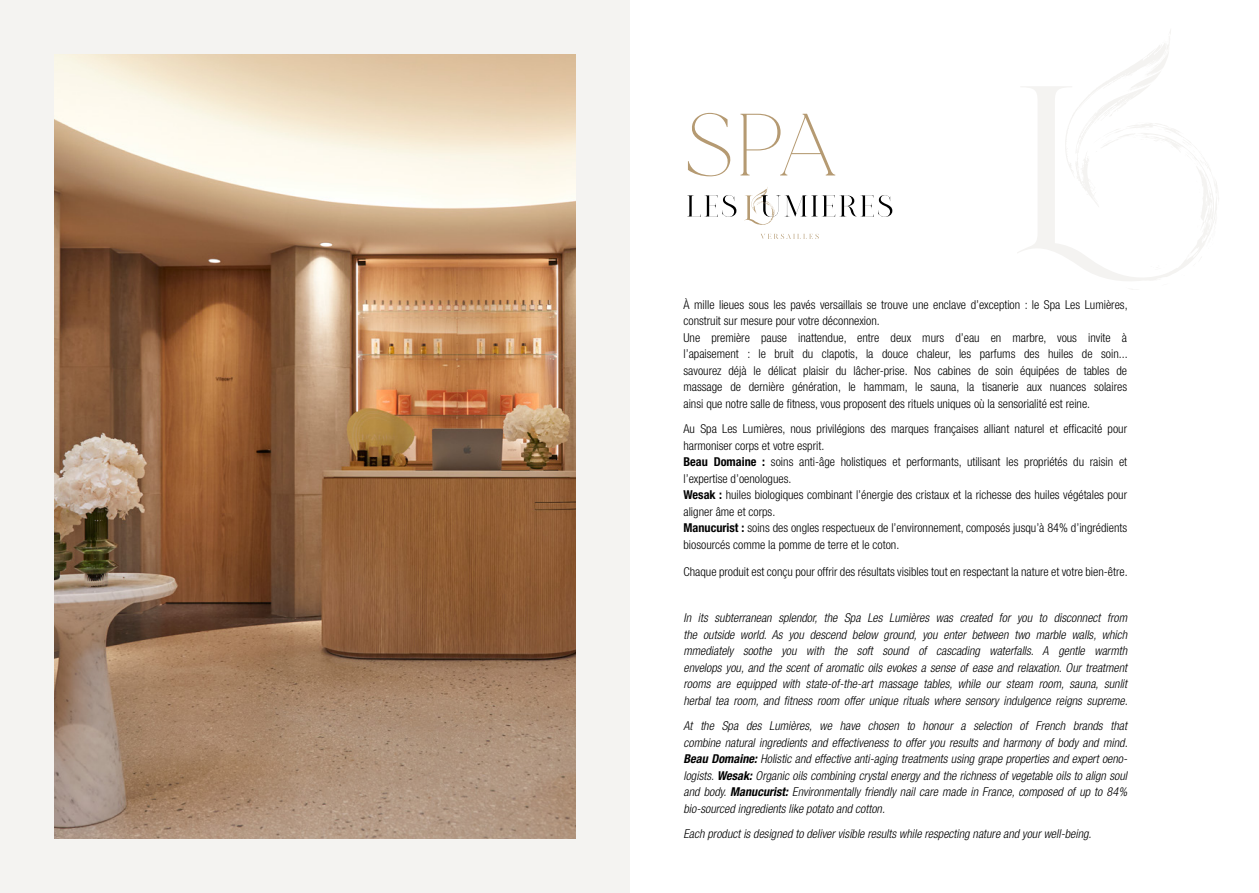
<style>
.page{position:relative;width:1259px;height:893px;background:#fff}
.page>*{position:absolute;margin:0;border:0;box-sizing:border-box;transform-origin:0 0}
.t1{font:100 88.2px "MADE Mirage";color:#b59a72}
.t2{font:300 condensed 12.3px/16.5px "Helvetica Neue LT Std";color:#000}
.t3{font:italic 300 condensed 12.3px/16.5px "Helvetica Neue LT Std";color:#000;text-align:justify}
.s1{font-weight:700}
</style>
<div class="page">
<div style="left:0;top:0;width:629px;height:893px;background:#f4f3f1"></div>
<svg style="left:687px;top:195px;width:49px;height:22px"></svg>
<svg style="left:744px;top:187px;width:148px;height:38px"></svg>
<svg style="left:761px;top:234px;width:57px;height:5px"></svg>
<svg style="left:1017px;top:30px;width:202px;height:251px"></svg>
<img style="left:54px;top:54px;width:521px;height:785px">
<h1 class="t1" style="left:683px;top:91px;width:155px">SPA</h1>
<p class="t2" style="left:683px;top:296px;width:445px">À mille lieues sous les pavés versaillais se trouve une enclave d’exception : le Spa Les Lumières, construit sur mesure pour votre déconnexion.<br>Une première pause inattendue, entre deux murs d’eau en marbre, vous invite à l’apaisement : le bruit du clapotis, la douce chaleur, les parfums des huiles de soin... savourez déjà le délicat plaisir du lâcher-prise. Nos cabines de soin équipées de tables de massage de dernière génération, le hammam, le sauna, la tisanerie aux nuances solaires ainsi que notre salle de fitness, vous proposent des rituels uniques où la sensorialité est reine.</p>
<p class="t2" style="left:683px;top:421px;width:445px">Au Spa Les Lumières, nous privilégions des marques françaises alliant naturel et efficacité pour harmoniser corps et votre esprit.<br><span class="s1">Beau Domaine :</span> soins anti-âge holistiques et performants, utilisant les propriétés du raisin et l’expertise d’oenologues.<br><span class="s1">Wesak :</span> huiles biologiques combinant l’énergie des cristaux et la richesse des huiles végétales pour aligner âme et corps.<br><span class="s1">Manucurist :</span> soins des ongles respectueux de l’environnement, composés jusqu’à 84% d’ingrédients biosourcés comme la pomme de terre et le coton.</p>
<p class="t2" style="left:683px;top:563px;width:446px">Chaque produit est conçu pour offrir des résultats visibles tout en respectant la nature et votre bien-être.</p>
<p class="t3" style="left:683px;top:610px;width:448px">In its subterranean splendor, the Spa Les Lumières was created for you to disconnect from the outside world. As you descend below ground, you enter between two marble walls, which mmediately soothe you with the soft sound of cascading waterfalls. A gentle warmth envelops you, and the scent of aromatic oils evokes a sense of ease and relaxation. Our treatment rooms are equipped with state-of-the-art massage tables, while our steam room, sauna, sunlit herbal tea room, and fitness room offer unique rituals where sensory indulgence reigns supreme.</p>
<p class="t3" style="left:683px;top:718px;width:448px">At the Spa des Lumières, we have chosen to honour a selection of French brands that combine natural ingredients and effectiveness to offer you results and harmony of body and mind.<br><span class="s1">Beau Domaine:</span>Holisticand effective anti-aging treatmentsusing grape propertiesand expertoeno&shy;logists.<span class="s1">Wesak:</span>Organicoilscombining crystalenergyand the richness ofvegetable oilsto align soul and body. <span class="s1">Manucurist:</span> Environmentally friendly nail care made in France, composed of up to 84% bio-sourced ingredientslike potato and cotton.</p>
<p class="t3" style="left:683px;top:826px;width:412px">Each productisdesigned to delivervisible resultswhile respecting nature and yourwell-being.</p>
</div>
